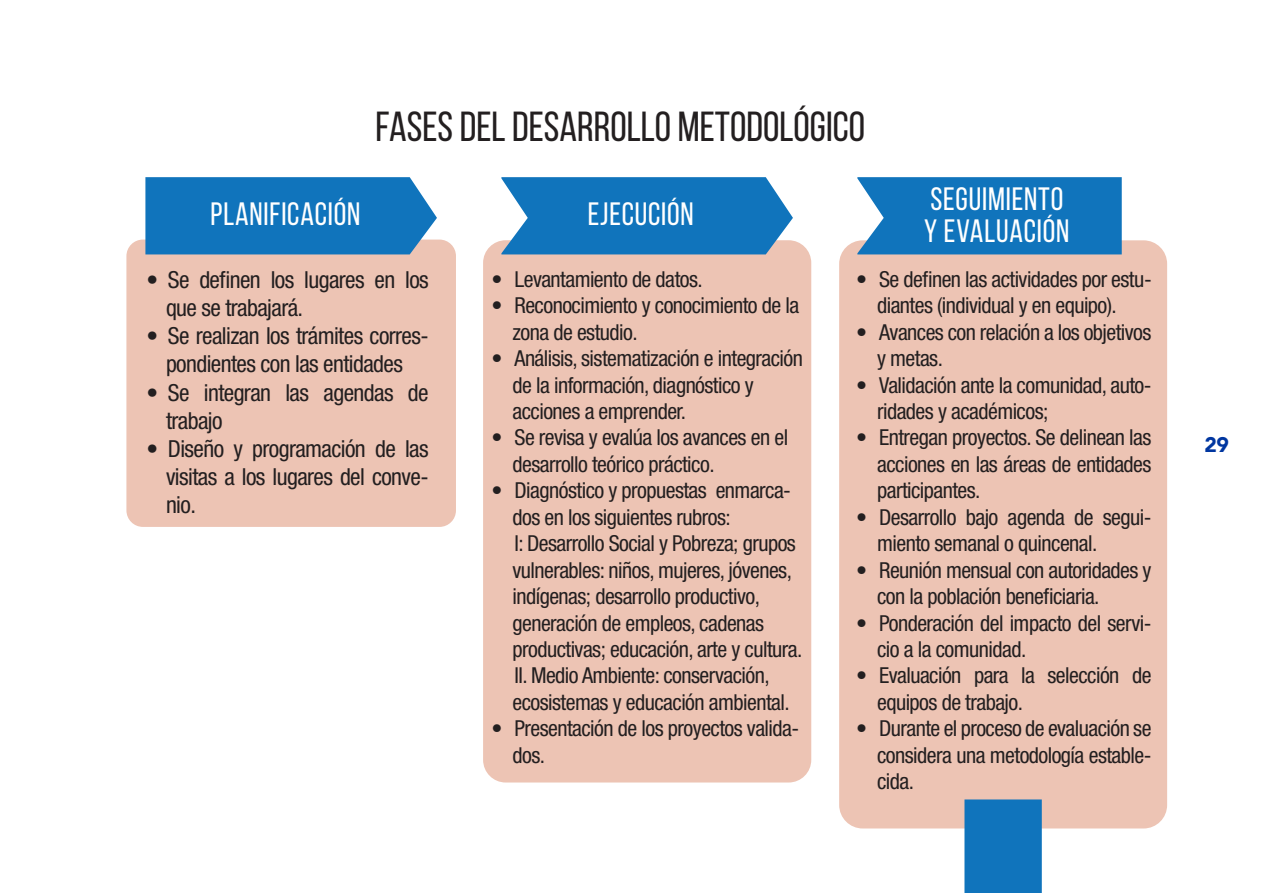
<style>
.page{position:relative;width:1263px;height:893px;background:#fff}
.page>*{position:absolute;margin:0;border:0;box-sizing:border-box;transform-origin:0 0}
.t1{font:42px "Bebas Neue";color:#231f20}
.t2{font:32.25px/32.2px "Bebas Neue";letter-spacing:.025em;color:#fff}
.t3{font:condensed 23.55px/28.2px "Helvetica Neue LT Std";letter-spacing:-.025em;color:#231f20}
.t4{font:condensed 22.05px/26.4px "Helvetica Neue LT Std";letter-spacing:-.025em;color:#231f20}
.t5{font:900 21px "Avenir";color:#0036a0}
</style>
<div class="page">
<div style="left:125px;top:238px;width:333px;height:291px;background:#edc4b4;border-radius:18px"></div>
<div style="left:123px;top:236px;width:337px;height:295px;border:4px solid #fff;border-radius:18px"></div>
<div style="left:481px;top:238px;width:333px;height:547px;background:#edc4b4;border-radius:25px"></div>
<div style="left:478px;top:235px;width:338px;height:552px;border:5px solid #fff;border-radius:25px"></div>
<div style="left:836px;top:238px;width:334px;height:593px;background:#edc4b4;border-radius:26px"></div>
<div style="left:834px;top:235px;width:338px;height:599px;border:5px solid #fff;border-radius:26px"></div>
<div style="left:145px;top:177px;width:292px;height:77px;background:#1074bc"></div>
<svg style="left:501px;top:177px;width:292px;height:77px;background:#2680c1"></svg>
<svg style="left:857px;top:177px;width:265px;height:77px;background:#1e7cbf"></svg>
<div style="left:964px;top:799px;width:78px;height:94px;background:#1074bc"></div>
<p class="t1" style="left:375px;top:104px;width:491px">FASES DEL DESARROLLO METODOLÓGICO</p>
<p class="t2" style="left:211px;top:197px;width:151px">PLANIFICACIÓN</p>
<p class="t2" style="left:588px;top:197px;width:107px">EJECUCIÓN</p>
<p class="t2" style="left:924px;top:182px;width:147px">SEGUIMIENTO<br>Y EVALUACIÓN</p>
<p class="t3" style="left:166px;top:265px;width:264px;text-indent:-19px">• Se definen los lugares en los que se trabajará.</p>
<p class="t3" style="left:147px;top:322px;width:284px;text-align:center">• Se realizan los trámites corres&shy;pondientes con las entidades</p>
<p class="t3" style="left:166px;top:378px;width:264px;text-indent:-19px">• Se integran las agendas de trabajo</p>
<p class="t3" style="left:166px;top:434px;width:264px;text-align:justify;text-indent:-19px">• Diseño y programación de las visitas a los lugares del conve&shy;nio.</p>
<p class="t4" style="left:491px;top:266px;width:213px">• Levantamiento de datos.</p>
<p class="t4" style="left:512px;top:292px;width:288px;text-indent:-21px">• Reconocimiento y conocimiento de la zona de estudio.</p>
<p class="t4" style="left:512px;top:345px;width:292px;text-indent:-21px">• Análisis, sistematización e integración de la información, diagnóstico y acciones a emprender.</p>
<p class="t4" style="left:512px;top:424px;width:277px;text-indent:-21px">• Se revisa y evalúa los avances en el desarrollo teórico práctico.</p>
<p class="t4" style="left:512px;top:477px;width:291px;text-indent:-21px">• Diagnóstico y propuestas enmarca&shy;dos en los siguientes rubros:<br>I: Desarrollo Social y Pobreza; grupos vulnerables: niños, mujeres, jóvenes, indígenas; desarrollo productivo, generación de empleos, cadenas productivas; educación, arte y cultura.<br>II. Medio Ambiente: conservación, ecosistemas y educación ambiental.</p>
<p class="t4" style="left:512px;top:715px;width:288px;text-indent:-21px">• Presentación de los proyectos valida&shy;dos.</p>
<p class="t4" style="left:877px;top:266px;width:276px;text-indent:-21px">• Se definen las actividades por estu&shy;diantes (individual y en equipo).</p>
<p class="t4" style="left:877px;top:318px;width:276px;text-indent:-21px">• Avances con relación a los objetivos y metas.</p>
<p class="t4" style="left:877px;top:371px;width:276px;text-indent:-21px">• Validación ante la comunidad, auto&shy;ridades y académicos;</p>
<p class="t4" style="left:877px;top:424px;width:276px;text-align:justify;text-indent:-21px">• Entregan proyectos. Se delinean las acciones en las áreas de entidades participantes.</p>
<p class="t4" style="left:877px;top:504px;width:276px;text-indent:-21px">• Desarrollo bajo agenda de segui&shy;miento semanal o quincenal.</p>
<p class="t4" style="left:877px;top:556px;width:276px;text-indent:-21px">• Reunión mensual con autoridades y con la población beneficiaria.</p>
<p class="t4" style="left:877px;top:609px;width:276px;text-indent:-21px">• Ponderación del impacto del servi&shy;cio a la comunidad.</p>
<p class="t4" style="left:877px;top:662px;width:276px;text-indent:-21px">• Evaluación para la selección de equipos de trabajo.</p>
<p class="t4" style="left:877px;top:715px;width:276px;text-align:justify;text-indent:-21px">• Durante el proceso de evaluación se considera una metodología estable&shy;cida.</p>
<p class="t5" style="left:1204px;top:427px;width:26px">29</p>
</div>
